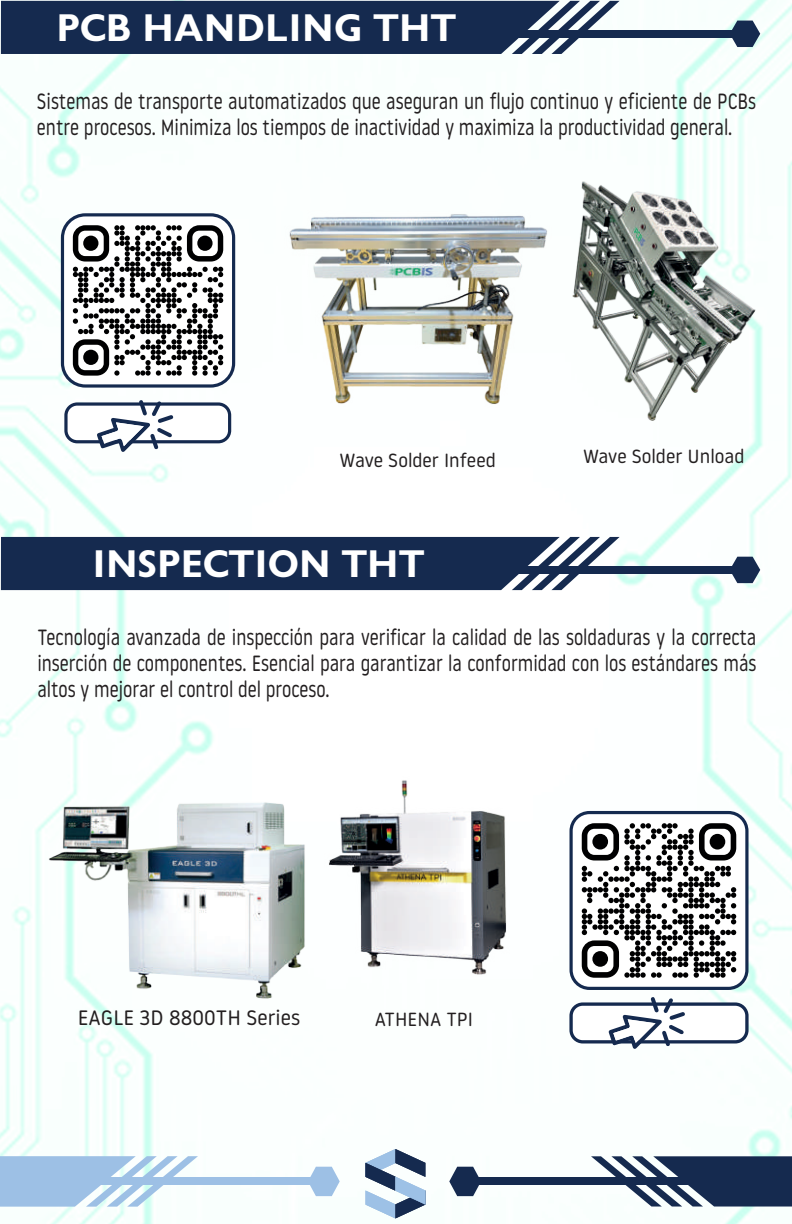
<style>
.page{position:relative;width:792px;height:1224px;background:#fff}
.page>*{position:absolute;margin:0;border:0;box-sizing:border-box;transform-origin:0 0}
.t1{font:700 38.6px "Gill Sans Display MT Pro";color:#fff}
.t2{font:22px/26px "Noway Round";color:#231f20;scale:.83 1}
.t3{font:20.8px "Noway Round";color:#231f20}
.t4{font:19px "Noway Round";color:#231f20}
</style>
<div class="page">
<img style="left:0;top:1px;width:792px;height:1223px">
<img style="left:572px;top:182px;width:183px;height:239px">
<div style="left:0;top:1177px;width:315px;height:8px;background:#9dc0e5"></div>
<svg style="left:0;top:1156px;width:198px;height:51px"></svg>
<svg style="left:308px;top:1167px;width:32px;height:29px"></svg>
<div style="left:474px;top:1177px;width:318px;height:8px;background:#152a4f"></div>
<svg style="left:591px;top:1156px;width:201px;height:51px"></svg>
<svg style="left:449px;top:1167px;width:32px;height:29px"></svg>
<svg style="left:365px;top:1149px;width:61px;height:69px"></svg>
<div style="left:62px;top:215px;width:172px;height:171px;background:#fff;border-radius:23px"></div>
<div style="left:61px;top:213px;width:174px;height:175px;border:3px solid #152a4f;border-radius:23px"></div>
<svg style="left:73px;top:225px;width:150px;height:151px"></svg>
<div style="left:83px;top:236px;width:15px;height:15px;background:#000001;border-radius:50%"></div>
<div style="left:197px;top:236px;width:16px;height:15px;background:#000001;border-radius:50%"></div>
<div style="left:83px;top:350px;width:15px;height:15px;background:#000001;border-radius:50%"></div>
<div style="left:506px;top:30px;width:231px;height:7px;background:#152a4f"></div>
<svg style="left:1px;top:1px;width:619px;height:53px;background:#273b5d"></svg>
<svg style="left:730px;top:21px;width:30px;height:26px"></svg>
<div style="left:506px;top:566px;width:231px;height:7px;background:#152a4f"></div>
<svg style="left:1px;top:537px;width:619px;height:53px;background:#273b5d"></svg>
<svg style="left:730px;top:557px;width:30px;height:26px"></svg>
<img style="left:325px;top:777px;width:186px;height:201px">
<img style="left:284px;top:210px;width:267px;height:197px">
<img style="left:46px;top:798px;width:263px;height:203px">
<div style="left:571px;top:813px;width:176px;height:175px;background:#fff;border-radius:18px"></div>
<div style="left:570px;top:811px;width:179px;height:179px;border:3px solid #152a4f;border-radius:18px"></div>
<svg style="left:582px;top:823px;width:154px;height:155px"></svg>
<div style="left:592px;top:834px;width:16px;height:16px;background:#000001;border-radius:50%"></div>
<div style="left:710px;top:834px;width:15px;height:16px;background:#000001;border-radius:50%"></div>
<div style="left:592px;top:951px;width:16px;height:16px;background:#000001;border-radius:50%"></div>
<div style="left:66px;top:404px;width:164px;height:38px;background:#fff;border-radius:11px"></div>
<div style="left:64px;top:402px;width:167px;height:41px;border:3px solid #152a4f;border-radius:11px"></div>
<div style="left:571px;top:1004px;width:176px;height:38px;background:#fff;border-radius:12px"></div>
<div style="left:569px;top:1002px;width:180px;height:42px;border:3px solid #152a4f;border-radius:12px"></div>
<svg style="left:97px;top:400px;width:76px;height:52px"></svg>
<svg style="left:608px;top:997px;width:77px;height:52px"></svg>
<h1 class="t1" style="left:56px;top:5px;width:402px">PCB HANDLING THT</h1>
<p class="t2" style="left:37px;top:87px;width:868px">Sistemas de transporte automatizados que aseguran un flujo continuo y eficiente de PCBs entre procesos. Minimiza los tiempos de inactividad y maximiza la productividad general.</p>
<p class="t4" style="left:340px;top:447px;width:158px">Wave Solder Infeed</p>
<h1 class="t1" style="left:92px;top:541px;width:334px">INSPECTION THT</h1>
<p class="t4" style="left:583px;top:443px;width:163px">Wave Solder Unload</p>
<p class="t2" style="left:37px;top:623px;width:868px;text-align:justify">Tecnología avanzada de inspección para verificar la calidad de las soldaduras y la correcta inserción de componentes. Esencial para garantizar la conformidad con los estándares más altos y mejorar el control del proceso.</p>
<p class="t3" style="left:78px;top:1003px;width:224px">EAGLE 3D 8800TH Series</p>
<p class="t4" style="left:375px;top:1006px;width:100px">ATHENA TPI</p>
</div>
